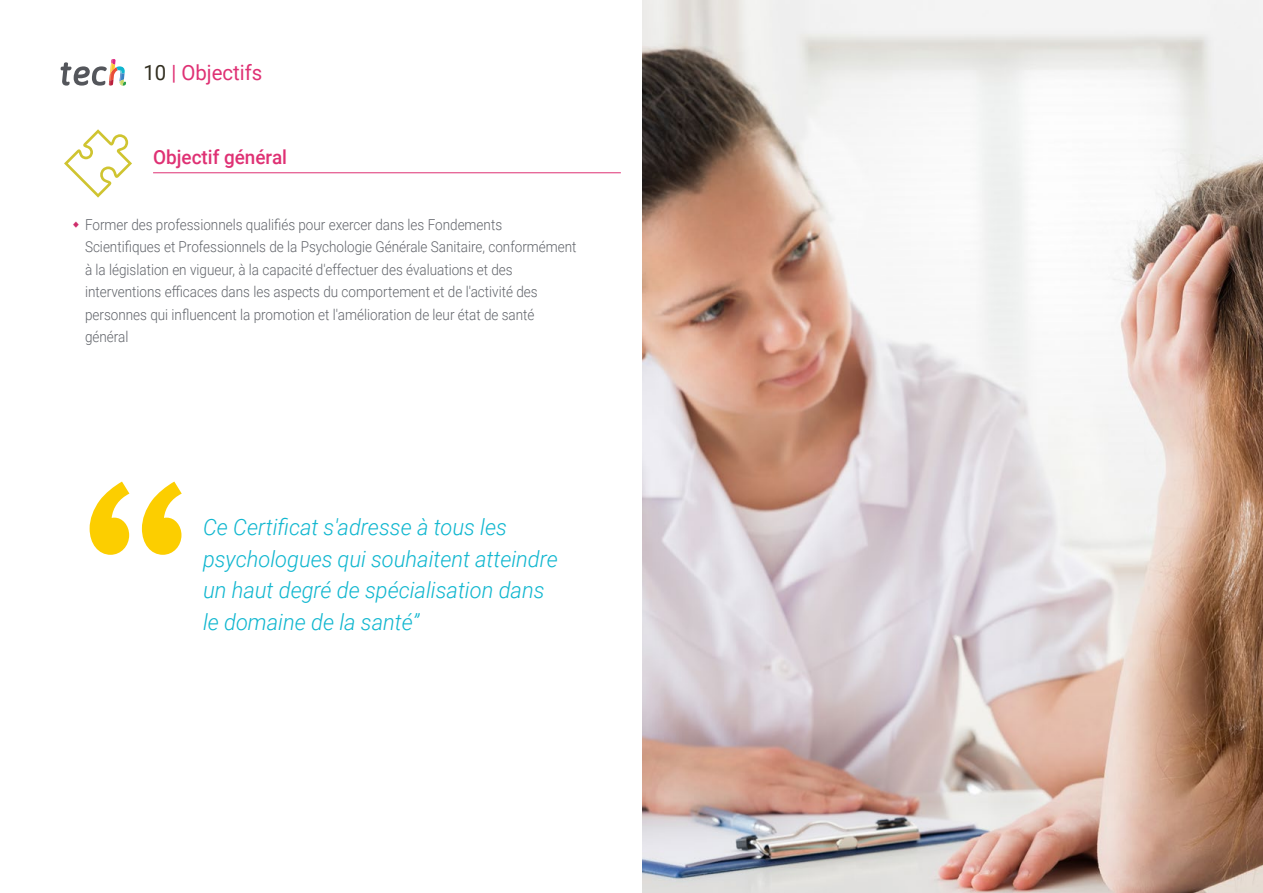
<style>
.page{position:relative;width:1263px;height:893px;background:#fff}
.page>*{position:absolute;margin:0;border:0;box-sizing:border-box;transform-origin:0 0}
.t1{font:italic 300 22.5px/31.5px "Roboto";color:#0fb6cf}
.t2{font:21px "Roboto";color:#df3174}
.t3{font:500 19.5px "Roboto";color:#df3174}
.t4{font:300 15px/22.5px "Roboto";color:#61646a;scale:.9 1}
.s1{color:#312e20}
</style>
<div class="page">
<hr style="left:153px;top:172px;width:468px;height:1px;background:#df3174">
<svg style="left:64px;top:129px;width:68px;height:69px"></svg>
<svg style="left:61px;top:59px;width:65px;height:27px"></svg>
<img style="left:642px;top:0;width:621px;height:893px">
<svg style="left:90px;top:482px;width:92px;height:73px"></svg>
<h2 class="t2" style="left:144px;top:57px;width:120px"><span class="s1">10</span> | Objectifs</h2>
<h3 class="t3" style="left:153px;top:144px;width:135px">Objectif général</h3>
<p class="t4" style="left:85px;top:213px;width:548px">Former des professionnels qualifiés pour exercer dans les Fondements Scientifiques et Professionnels de la Psychologie Générale Sanitaire, conformément à la législation en vigueur, à la capacité d'effectuer des évaluations et des interventions efficaces dans les aspects du comportement et de l'activité des personnes qui influencent la promotion et l'amélioration de leur état de santé général</p>
<h1 class="t1" style="left:203px;top:510px;width:356px">Ce Certificat s'adresse à tous les psychologues qui souhaitent atteindre un haut degré de spécialisation dans le domaine de la santé”</h1>
</div>
